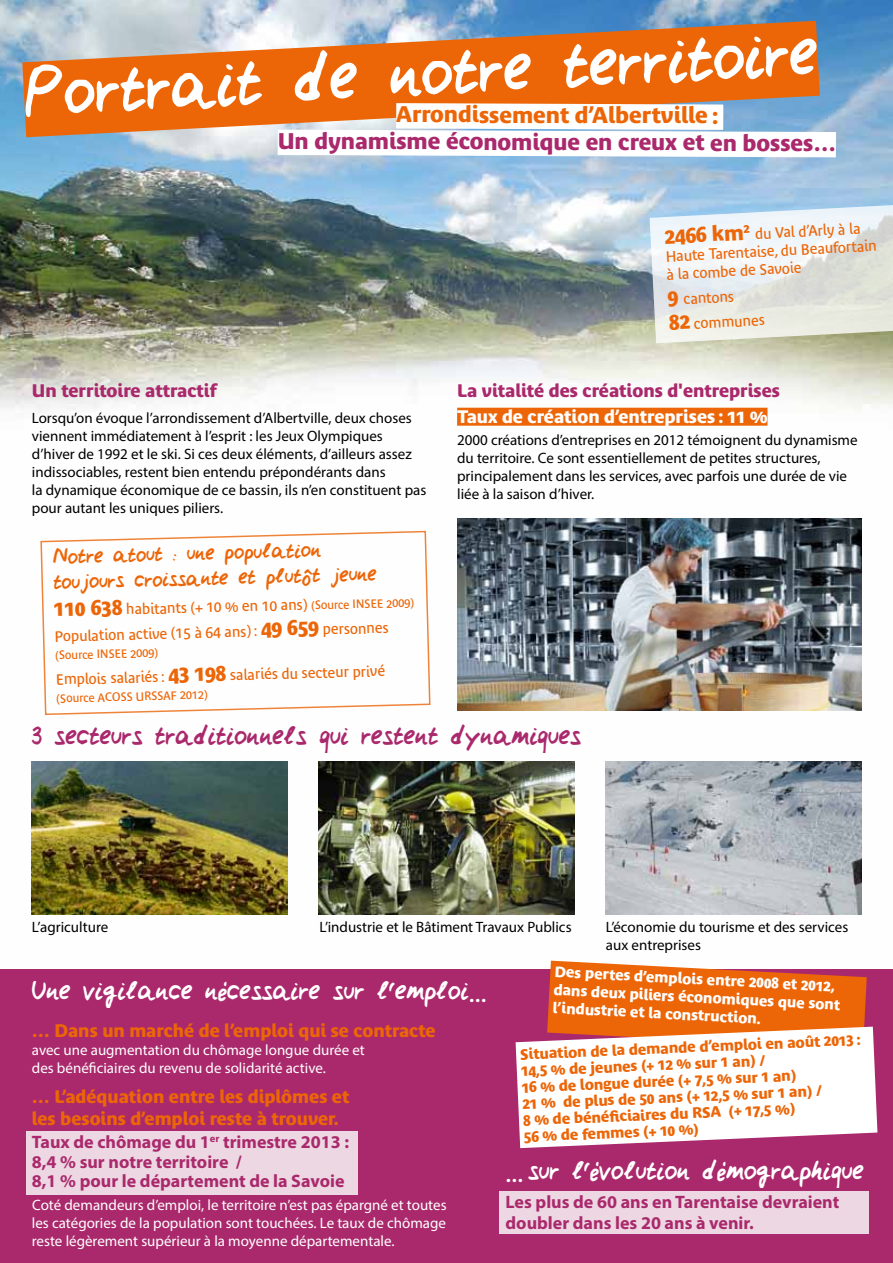
<style>
.page{position:relative;width:893px;height:1263px;background:#fff}
.page>*{position:absolute;margin:0;border:0;box-sizing:border-box;transform-origin:0 0}
.t1{font:75px "Claires Hand 3";color:#fff}
.t2{font:30px "Claires Hand 3";color:#fff}
.t3{font:30px "Claires Hand 3";color:#aa296c}
.t4{font:24px/25px "Claires Hand 3";color:#ec6608}
.t5{font:700 22.5px "Bienvenue Beta";letter-spacing:-.005em;color:#aa296c}
.t6{font:700 22.5px "Bienvenue Beta";letter-spacing:-.005em;color:#ec6608}
.t7{font:700 21px "Bienvenue Beta";color:#ec6608}
.t8{font:700 18px/19.5px "Myriad Pro";color:#aa296c}
.t9{font:700 18px/21.6px "Bienvenue Beta";color:#ec6608}
.t10{font:700 18px "Bienvenue Beta";color:#aa296c}
.t11{font:700 18px "Bienvenue Beta";color:#fff}
.t12{font:15px/18px "Myriad Pro";color:#000}
.t13{font:15px/18px "Myriad Pro";color:#fff}
.t14{font:15px/18px "Bienvenue Beta";color:#ec6608}
.t15{font:700 15px/16.4px "Bienvenue Beta";color:#ec6608}
.t16{font:700 15px/18px "Bienvenue Beta";color:#fff}
.t17{font:12px "Bienvenue Beta";color:#ec6608}
.s1{font-weight:700;font-size:21px}
.s2{font-family:"Bienvenue Beta";font-weight:700;font-size:18px}
</style>
<div class="page">
<img style="left:1px;top:179px;width:892px;height:782px">
<img style="left:32px;top:761px;width:255px;height:153px">
<img style="left:319px;top:761px;width:255px;height:153px">
<div style="left:0;top:969px;width:893px;height:294px;background:#aa296c"></div>
<svg style="left:649px;top:201px;width:244px;height:142px"></svg>
<div style="left:457px;top:408px;width:310px;height:18px;background:#ec6608"></div>
<svg style="left:516px;top:961px;width:361px;height:187px;background:#f0baa5"></svg>
<img style="left:606px;top:761px;width:255px;height:153px">
<img style="left:457px;top:519px;width:404px;height:191px">
<svg style="left:1px;top:0;width:892px;height:179px;background:#b9947c"></svg>
<svg style="left:252px;top:90px;width:609px;height:80px"></svg>
<svg style="left:40px;top:530px;width:391px;height:186px"></svg>
<div style="left:27px;top:1131px;width:331px;height:63px;background:#ecd7e2"></div>
<div style="left:499px;top:1191px;width:370px;height:43px;background:#ecd7e2"></div>
<img style="left:0;top:0;width:1px;height:502px">
<h1 class="t1" style="left:22px;top:62px;width:796px;rotate:-3deg">Portrait de notre territoire</h1>
<h3 class="t6" style="left:396px;top:102px;width:323px">Arrondissement d’Albertville :</h3>
<h3 class="t5" style="left:278px;top:129px;width:560px">Un dynamisme économique en creux et en bosses…</h3>
<p class="t10" style="left:32px;top:380px;width:186px">Un territoire attractif</p>
<p class="t12" style="left:32px;top:409px;width:396px">Lorsqu’on évoque l’arrondissement d’Albertville, deux choses viennent immédiatement à l’esprit : les Jeux Olympiques d’hiver de 1992 et le ski. Si ces deux éléments, d’ailleurs assez indissociables, restent bien entendu prépondérants dans<br>la dynamique économique de ce bassin, ils n’en constituent pas pour autant les uniques piliers.</p>
<h3 class="t4" style="left:53px;top:545px;width:325px;rotate:-1deg">Notre atout : une population toujours croissante et plutôt jeune</h3>
<p class="t14" style="left:54px;top:603px;width:255px;rotate:-2deg"><span class="s1">110 638</span> habitants (+ 10 % en 10 ans)</p>
<p class="t17" style="left:311px;top:598px;width:104px;rotate:-1deg">(Source INSEE 2009)</p>
<p class="t14" style="left:55px;top:628px;width:335px;rotate:-2deg">Population active (15 à 64 ans) : <span class="s1">49 659</span> personnes</p>
<p class="t17" style="left:55px;top:648px;width:104px;rotate:-1deg">(Source INSEE 2009)</p>
<p class="t14" style="left:56px;top:672px;width:331px;rotate:-2deg">Emplois salariés : <span class="s1">43 198</span> salariés du secteur privé</p>
<p class="t17" style="left:56px;top:691px;width:153px;rotate:-1deg">(Source ACOSS URSSAF 2012)</p>
<p class="t14" style="left:664px;top:229px;width:213px;text-indent:91px;rotate:-3deg">du Val d’Arly à la<br>Haute Tarentaise, du Beaufortain à la combe de Savoie</p>
<p class="t14" style="left:667px;top:287px;width:97px;line-height:25.2px;rotate:-3deg"><span class="s1">9</span> cantons<br><span class="s1">82</span> communes</p>
<h3 class="t7" style="left:664px;top:224px;width:87px;rotate:-3deg">2466 km<sup>2</sup></h3>
<p class="t10" style="left:457px;top:380px;width:324px">la vitalité des créations d'entreprises</p>
<p class="t11" style="left:457px;top:406px;width:312px">Taux de création d’entreprises : 11 %</p>
<p class="t12" style="left:457px;top:431px;width:402px">2000 créations d’entreprises en 2012 témoignent du dynamisme du territoire. Ce sont essentiellement de petites structures, principalement dans les services, avec parfois une durée de vie liée à la saison d’hiver.</p>
<h2 class="t3" style="left:32px;top:723px;width:551px">3 secteurs traditionnels qui restent dynamiques</h2>
<p class="t12" style="left:32px;top:918px;width:78px">L’agriculture</p>
<p class="t12" style="left:320px;top:918px;width:253px">L’industrie et le Bâtiment Travaux Publics</p>
<p class="t16" style="left:555px;top:962px;width:288px;rotate:3deg">D es pertes d’emplois entre 2008 et 2012, dans deux piliers économiques que sont l’industrie et la construction.</p>
<p class="t12" style="left:606px;top:918px;width:244px">L’économie du tourisme et des services aux entreprises</p>
<h2 class="t2" style="left:32px;top:978px;width:456px">Une vigilance nécessaire sur l'emploi<span class="s2">…</span></h2>
<p class="t9" style="left:32px;top:1019px;width:405px">… Dans un marché de l’emploi qui se contracte</p>
<p class="t13" style="left:32px;top:1040px;width:334px">avec une augmentation du chômage longue durée et des bénéficiaires du revenu de solidarité active.</p>
<p class="t9" style="left:32px;top:1085px;width:319px">… L’adéquation entre les diplômes et les besoins d’emploi reste à trouver.</p>
<p class="t8" style="left:32px;top:1132px;width:319px">Taux de chômage du 1<sup>er</sup> trimestre 2013 :<br>8,4 % sur notre territoire /<br>8,1 % pour le département de la Savoie</p>
<p class="t13" style="left:32px;top:1195px;width:416px;text-align:justify">coté demandeurs d’emploi, le territoire n’est pas épargné et toutes les catégories de la population sont touchées. Le taux de chômage reste légèrement supérieur à la moyenne départementale.</p>
<p class="t15" style="left:519px;top:1047px;width:343px;rotate:-3deg">Situation de la demande d’emploi en août 2013 :<br>14,5 % de jeunes (+ 12 % sur 1 an) /<br>16 % de longue durée (+ 7,5 % sur 1 an)<br>21 % de plus de 50 ans (+ 12,5 % sur 1 an) /<br>8 % de bénéfi ciaires du RSA (+ 17,5 %)<br>56 % de femmes (+ 10 %)</p>
<h2 class="t2" style="left:506px;top:1158px;width:360px"><span class="s2">…</span> sur l'évolution démographique</h2>
<p class="t8" style="left:506px;top:1190px;width:335px;line-height:21.6px">Les plus de 60 ans en Tarentaise devraient doubler dans les 20 ans à venir.</p>
</div>
